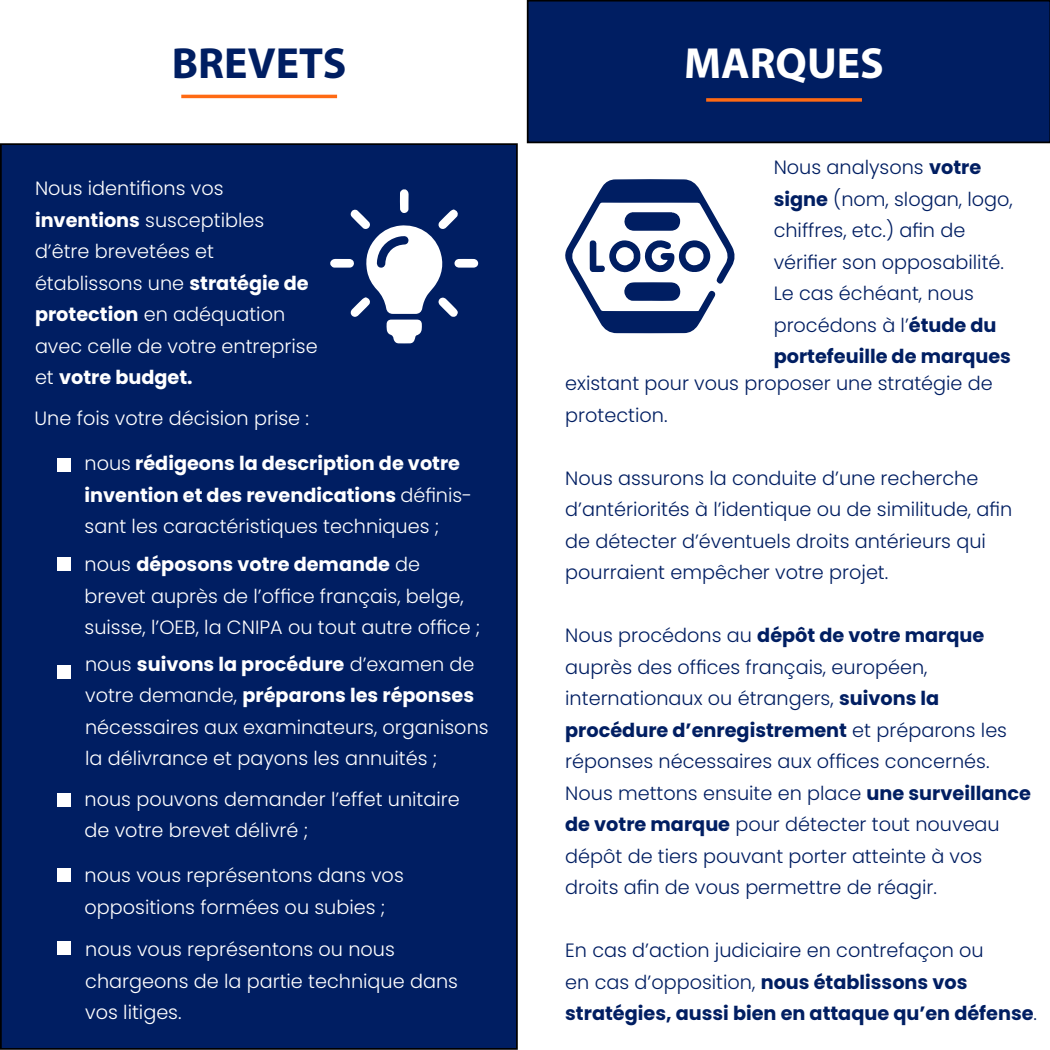
<style>
.page{position:relative;width:1050px;height:1050px;background:#fff}
.page>*{position:absolute;margin:0;border:0;box-sizing:border-box;transform-origin:0 0}
.t1{font:700 43.75px "Myriad Pro";color:#001e62}
.t2{font:700 43.75px "Myriad Pro";color:#fff}
.t3{font:300 19.25px/31.5px "Poppins";color:#001e62}
.t4{font:300 19.25px/31.5px "Poppins";color:#fff}
.t5{font:700 19.25px/31.5px "Poppins";color:#001e62}
.t6{font:700 19.25px/31.5px "Poppins";color:#fff}
.s1{font-weight:700}
.s2{font-weight:300}
</style>
<div class="page">
<div style="left:527px;top:0;width:523px;height:143px;background:#001e62"></div>
<div style="left:1px;top:144px;width:516px;height:905px;background:#001e62"></div>
<svg style="left:706px;top:98px;width:156px;height:4px"></svg>
<hr style="left:181px;top:95px;width:156px;height:3px;background:#ff6a13">
<div style="left:58px;top:458px;width:13px;height:13px;background:#fff"></div>
<div style="left:58px;top:557px;width:13px;height:13px;background:#fff"></div>
<div style="left:58px;top:666px;width:13px;height:13px;background:#fff"></div>
<div style="left:58px;top:794px;width:13px;height:13px;background:#fff"></div>
<div style="left:58px;top:869px;width:13px;height:13px;background:#fff"></div>
<div style="left:58px;top:942px;width:13px;height:13px;background:#fff"></div>
<svg style="left:330px;top:189px;width:148px;height:154px"></svg>
<svg style="left:565px;top:179px;width:170px;height:154px"></svg>
<h1 class="t1" style="left:172px;top:34px;width:176px">BREVETS</h1>
<h1 class="t2" style="left:684px;top:34px;width:201px">MARQUES</h1>
<p class="t4" style="left:35px;top:173px;width:284px">Nous identifions vos <span class="s1">inventions</span> susceptibles d’être brevetées et établissons une <span class="s1">stratégie de protection</span> en adéquation avec celle de votre entreprise et <span class="s1">votre budget.</span></p>
<p class="t4" style="left:35px;top:402px;width:276px">Une fois votre décision prise :</p>
<p class="t6" style="left:85px;top:448px;width:389px"><span class="s2">nous</span> rédigeons la description de votre invention et des revendications <span class="s2">définis&shy;sant les caractéristiques techniques ;</span></p>
<p class="t4" style="left:85px;top:549px;width:397px">nous <span class="s1">déposons votre demande</span> de brevet auprès de l’office français, belge, suisse, l’OEB, la CNIPA ou tout autre office ;</p>
<p class="t4" style="left:85px;top:648px;width:405px">nous <span class="s1">suivons la procédure</span> d’examen de votre demande, <span class="s1">préparons les réponses </span>nécessaires aux examinateurs, organisons la délivrance et payons les annuités ;</p>
<p class="t4" style="left:85px;top:783px;width:377px">nous pouvons demander l’effet unitaire de votre brevet délivré ;</p>
<p class="t4" style="left:85px;top:860px;width:321px">nous vous représentons dans vos oppositions formées ou subies ;</p>
<p class="t4" style="left:85px;top:934px;width:374px">nous vous représentons ou nous chargeons de la partie technique dans vos litiges.</p>
<p class="t3" style="left:774px;top:152px;width:241px">Nous analysons <span class="s1">votre signe</span> (nom, slogan, logo, chiffres, etc.) afin de vérifier son opposabilité.<br>Le cas échéant, nous procédons à l’<span class="s1">étude du portefeuille de marques</span></p>
<p class="t3" style="left:565px;top:368px;width:429px">existant pour vous proposer une stratégie de protection.</p>
<p class="t3" style="left:565px;top:462px;width:449px">Nous assurons la conduite d’une recherche d’antériorités à l’identique ou de similitude, afin de détecter d’éventuels droits antérieurs qui pourraient empêcher votre projet.</p>
<p class="t3" style="left:565px;top:620px;width:467px">Nous procédons au <span class="s1">dépôt de votre marque </span>auprès des offices français, européen, internationaux ou étrangers, <span class="s1">suivons la procédure d’enregistrement</span> et préparons les réponses nécessaires aux offices concernés.<br>Nous mettons ensuite en place <span class="s1">une surveillance de votre marque</span> pour détecter tout nouveau dépôt de tiers pouvant porter atteinte à vos droits afin de vous permettre de réagir.</p>
<p class="t5" style="left:565px;top:935px;width:473px"><span class="s2">En cas d’action judiciaire en contrefaçon ou<br>en cas d’opposition,</span> nous établissons vos stratégies, aussi bien en attaque qu’en défense<span class="s2">.</span></p>
</div>
